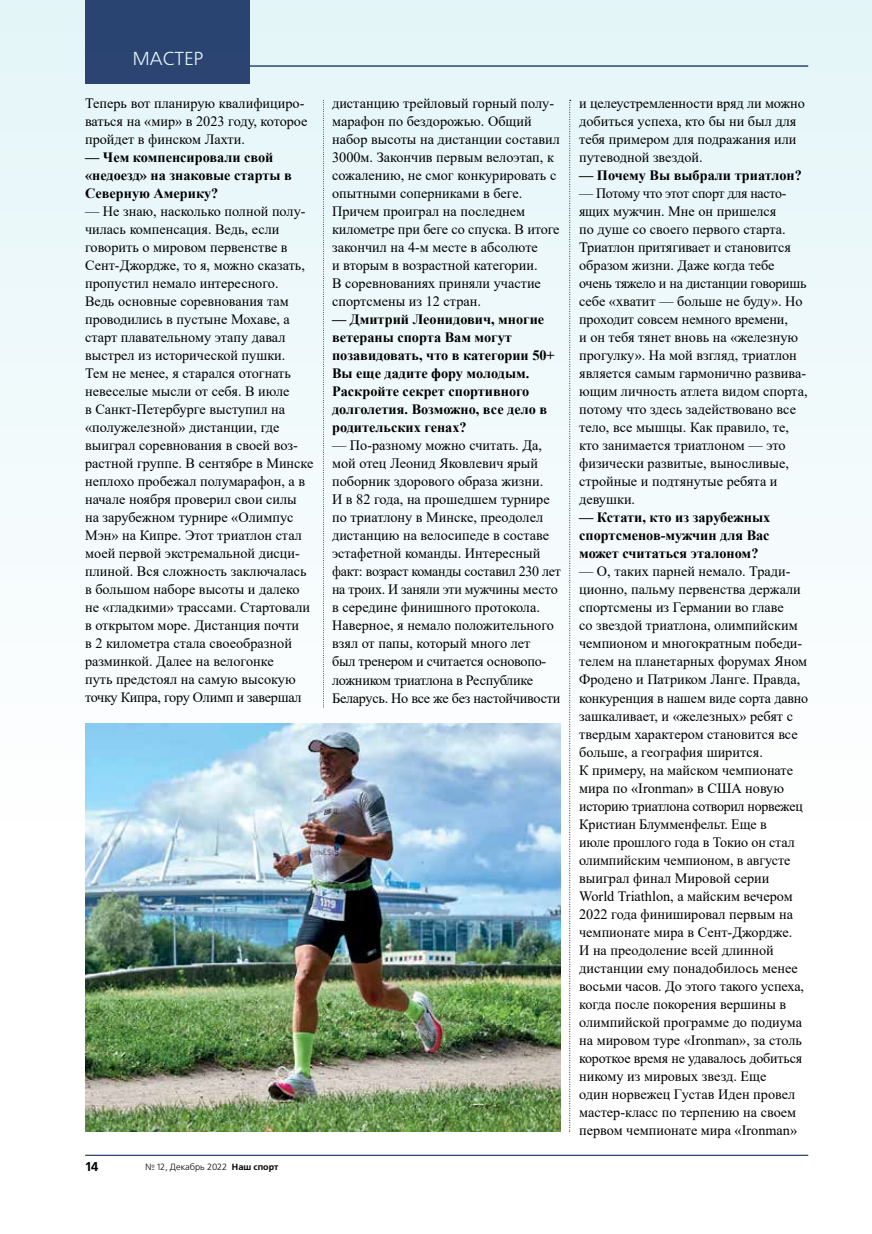
<style>
.page{position:relative;width:872px;height:1234px;background:#fff}
.page>*{position:absolute;margin:0;border:0;box-sizing:border-box;transform-origin:0 0}
.t1{font:18.75px "Free Set C";color:#fff}
.t2{font:14.25px/18px "Times New Roman";color:#000}
.t3{font:700 14.25px/18px "Times New Roman";color:#000}
.t4{font:700 12.75px "Free Set C";color:#000}
.t5{font:9px "Free Set C";color:#000}
.s1{font-weight:700}
</style>
<div class="page">
<div style="left:0;top:0;width:872px;height:1196px;background:linear-gradient(to bottom,#ddedf2,#fff)"></div>
<hr style="left:85px;top:66px;width:723px;height:1px;background:#304774">
<hr style="left:85px;top:1154px;width:723px;height:1px;background:#304774">
<img style="left:85px;top:723px;width:475px;height:408px">
<svg style="left:323px;top:100px;width:1px;height:608px"></svg>
<svg style="left:569px;top:100px;width:2px;height:1032px"></svg>
<h1 class="t1" style="left:132px;top:49px;width:73px">МАСТЕР</h1>
<p class="t2" style="left:85px;top:94px;width:224px">Теперь вот планирую квалифициро&shy;ваться на «мир» в 2023 году, которое пройдет в финском Лахти.</p>
<p class="t3" style="left:85px;top:148px;width:208px">— Чем компенсировали свой «недоезд» на знаковые старты в<br>Северную Америку?</p>
<p class="t2" style="left:85px;top:202px;width:230px">— Не знаю, насколько полной полу&shy;чилась компенсация. Ведь, если говорить о мировом первенстве в<br>Сент-Джордже, то я, можно сказать, пропустил немало интересного.<br>Ведь основные соревнования там проводились в пустыне Мохаве, а старт плавательному этапу давал выстрел из исторической пушки.<br>Тем не менее, я старался отогнать невеселые мысли от себя. В июле<br>в Санкт-Петербурге выступил на «полужелезной» дистанции, где выиграл соревнования в своей воз&shy;растной группе. В сентябре в Минске неплохо пробежал полумарафон, а в начале ноября проверил свои силы на зарубежном турнире «Олимпус<br>Мэн» на Кипре. Этот триатлон стал моей первой экстремальной дисци&shy;плиной. Вся сложность заключалась в большом наборе высоты и далеко не «гладкими» трассами. Стартовали в открытом море. Дистанция почти<br>в 2 километра стала своеобразной разминкой. Далее на велогонке<br>путь предстоял на самую высокую точку Кипра, гору Олимп и завершал</p>
<p class="t4" style="left:85px;top:1158px;width:15px">14</p>
<p class="t5" style="left:145px;top:1161px;width:135px">№ 12, Декабрь 2022 <span class="s1">Наш спорт</span></p>
<p class="t2" style="left:332px;top:94px;width:229px">дистанцию трейловый горный полу&shy;марафон по бездорожью. Общий набор высоты на дистанции составил<br>3000м. Закончив первым велоэтап, к сожалению, не смог конкурировать с опытными соперниками в беге.<br>Причем проиграл на последнем километре при беге со спуска. В итоге закончил на 4-м месте в абсолюте<br>и вторым в возрастной категории.<br>В соревнованиях приняли участие спортсмены из 12 стран.</p>
<p class="t3" style="left:332px;top:310px;width:224px">— Дмитрий Леонидович, многие ветераны спорта Вам могут позавидовать, что в категории 50+<br>Вы еще дадите фору молодым.<br>Раскройте секрет спортивного долголетия. Возможно, все дело в родительских генах?</p>
<p class="t2" style="left:332px;top:436px;width:230px">— По-разному можно считать. Да, мой отец Леонид Яковлевич ярый поборник здорового образа жизни.<br>И в 82 года, на прошедшем турнире по триатлону в Минске, преодолел дистанцию на велосипеде в составе эстафетной команды. Интересный факт: возраст команды составил 230 лет на троих. И заняли эти мужчины место в середине финишного протокола.<br>Наверное, я немало положительного взял от папы, который много лет<br>был тренером и считается основопо&shy;ложником триатлона в Республике Беларусь. Но все же без настойчивости</p>
<p class="t2" style="left:579px;top:94px;width:227px">и целеустремленности вряд ли можно добиться успеха, кто бы ни был для тебя примером для подражания или путеводной звездой.</p>
<p class="t3" style="left:579px;top:166px;width:224px">— Почему Вы выбрали триатлон?</p>
<p class="t2" style="left:579px;top:184px;width:230px">— Потому что этот спорт для насто&shy;ящих мужчин. Мне он пришелся<br>по душе со своего первого старта.<br>Триатлон притягивает и становится образом жизни. Даже когда тебе очень тяжело и на дистанции говоришь себе «хватит — больше не буду». Но проходит совсем немного времени,<br>и он тебя тянет вновь на «железную прогулку». На мой взгляд, триатлон является самым гармонично развива&shy;ющим личность атлета видом спорта, потому что здесь задействовано все тело, все мышцы. Как правило, те, кто занимается триатлоном — это физически развитые, выносливые, стройные и подтянутые ребята и девушки.</p>
<p class="t3" style="left:579px;top:508px;width:193px;text-align:justify">— Кстати, кто из зарубежных спортсменов-мужчин для Вас может считаться эталоном?</p>
<p class="t2" style="left:579px;top:562px;width:230px">— О, таких парней немало. Тради&shy;ционно, пальму первенства держали спортсмены из Германии во главе<br>со звездой триатлона, олимпийским чемпионом и многократным победи&shy;телем на планетарных форумах Яном Фродено и Патриком Ланге. Правда, конкуренция в нашем виде сорта давно зашкаливает, и «железных» ребят с твердым характером становится все больше, а география ширится.<br>К примеру, на майском чемпионате мира по «Ironman» в США новую историю триатлона сотворил норвежец Кристиан Блумменфельт. Еще в<br>июле прошлого года в Токио он стал олимпийским чемпионом, в августе выиграл финал Мировой серии World Triathlon, а майским вечером 2022 года финишировал первым на чемпионате мира в Сент-Джордже.<br>И на преодоление всей длинной дистанции ему понадобилось менее восьми часов. До этого такого успеха, когда после покорения вершины в олимпийской программе до подиума на мировом туре «Ironman», за столь короткое время не удавалось добиться никому из мировых звезд. Еще<br>один норвежец Густав Иден провел мастер-класс по терпению на своем первом чемпионате мира «Ironman»</p>
</div>
